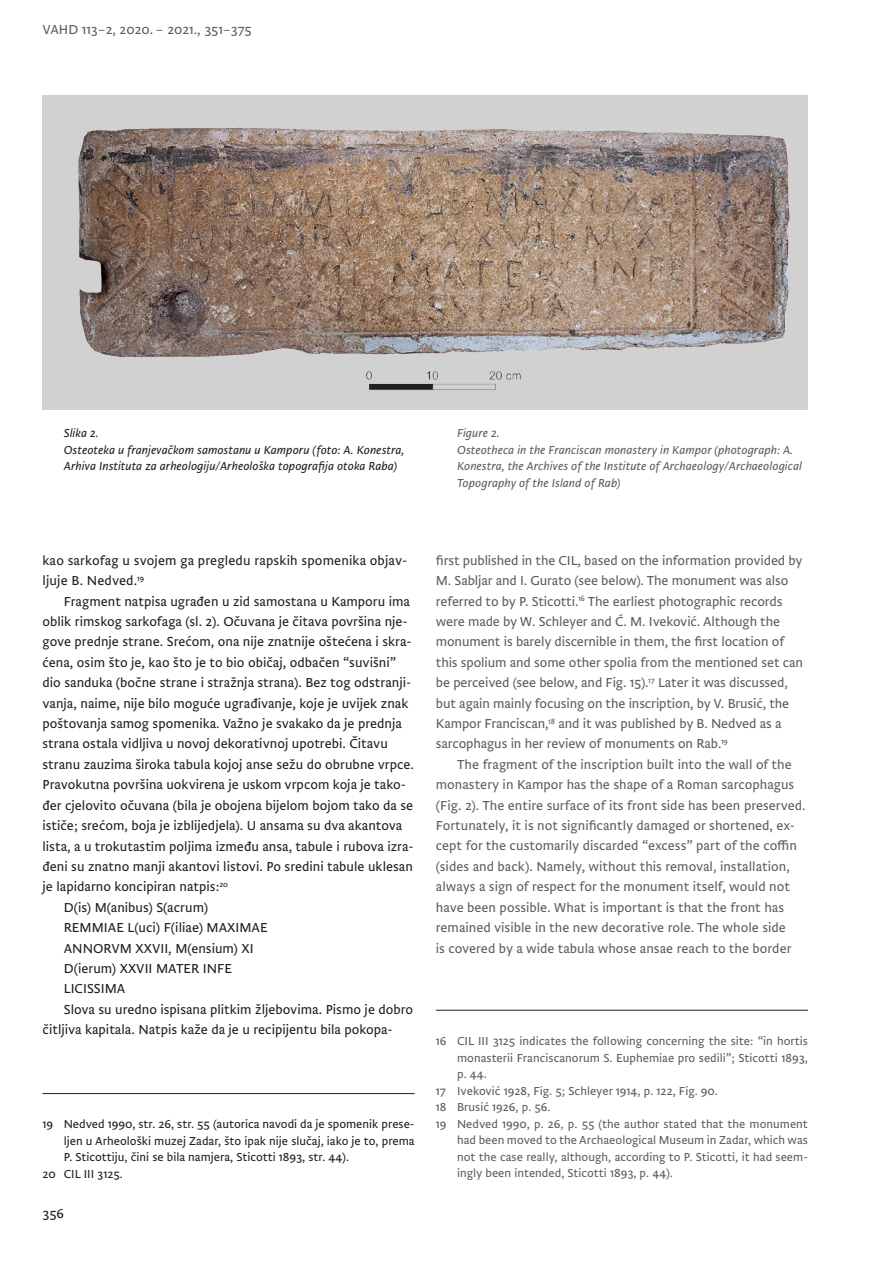
<style>
.page{position:relative;width:893px;height:1263px;background:#fff}
.page>*{position:absolute;margin:0;border:0;box-sizing:border-box;transform-origin:0 0}
.t1{font:300 13.5px/20.4px "Brioni Sans Pro";color:#231f20}
.t2{font:300 13.5px/20.4px "Brioni Sans Pro";letter-spacing:-.01em;color:#5b5e63}
.t3{font:300 12px "Brioni Sans Pro";color:#5b5e63}
.t4{font:300 12px "Brioni Sans Pro";color:#231f20}
.t5{font:italic 300 12px/16.5px "Brioni Sans Pro";color:#5b5e63}
.t6{font:italic 300 12px/16.5px "Brioni Sans Pro";color:#231f20}
</style>
<div class="page">
<hr style="left:43px;top:1093px;width:372px;height:1px;background:#231f20">
<hr style="left:436px;top:1010px;width:372px;height:1px;background:#231f20">
<div style="left:43px;top:95px;width:765px;height:315px;background:#d1d1d2"></div>
<img style="left:78px;top:127px;width:712px;height:263px">
<p class="t2" style="left:43px;top:19px;width:211px">VAHD 113–2, 2020. – 2021., 351–375</p>
<p class="t6" style="left:64px;top:424px;width:342px">Slika 2.<br>Osteoteka u franjevačkom samostanu u Kamporu (foto: A. Konestra,<br>Arhiva Instituta za arheologiju/Arheološka topografija otoka Raba)</p>
<p class="t5" style="left:457px;top:424px;width:346px">Figure 2.<br>Osteotheca in the Franciscan monastery in Kampor (photograph: A.<br>Konestra, the Archives of the Institute of Archaeology/Archaeological Topography of the Island of Rab)</p>
<p class="t1" style="left:43px;top:549px;width:366px">kao sarkofag u svojem ga pregledu rapskih spomenika objav&shy;ljuje B. Nedved.<sup>19</sup></p>
<p class="t1" style="left:64px;top:590px;width:348px">Fragment natpisa ugrađen u zid samostana u Kamporu ima</p>
<p class="t1" style="left:43px;top:610px;width:367px">oblik rimskog sarkofaga (sl. 2). Očuvana je čitava površina nje-</p>
<p class="t1" style="left:43px;top:631px;width:371px">gove prednje strane. Srećom, ona nije znatnije oštećena i skra-</p>
<p class="t1" style="left:43px;top:651px;width:355px">ćena, osim što je, kao što je to bio običaj, odbačen “suvišni”</p>
<p class="t1" style="left:43px;top:672px;width:370px">dio sanduka (bočne strane i stražnja strana). Bez tog odstranji-</p>
<p class="t1" style="left:43px;top:692px;width:367px">vanja, naime, nije bilo moguće ugrađivanje, koje je uvijek znak</p>
<p class="t1" style="left:43px;top:712px;width:361px">poštovanja samog spomenika. Važno je svakako da je prednja</p>
<p class="t1" style="left:43px;top:733px;width:347px">strana ostala vidljiva u novoj dekorativnoj upotrebi. Čitavu</p>
<p class="t1" style="left:43px;top:753px;width:373px">stranu zauzima široka tabula kojoj anse sežu do obrubne vrpce.</p>
<p class="t1" style="left:43px;top:774px;width:365px">Pravokutna površina uokvirena je uskom vrpcom koja je tako-</p>
<p class="t1" style="left:43px;top:794px;width:372px">đer cjelovito očuvana (bila je obojena bijelom bojom tako da se</p>
<p class="t1" style="left:43px;top:814px;width:361px">ističe; srećom, boja je izblijedjela). U ansama su dva akantova</p>
<p class="t1" style="left:43px;top:835px;width:373px">lista, a u trokutastim poljima između ansa, tabule i rubova izra-</p>
<p class="t1" style="left:43px;top:855px;width:372px">đeni su znatno manji akantovi listovi. Po sredini tabule uklesan</p>
<p class="t1" style="left:43px;top:876px;width:187px">je lapidarno koncipiran natpis:<sup>20</sup></p>
<p class="t1" style="left:64px;top:896px;width:146px">D(is) M(anibus) S(acrum)</p>
<p class="t1" style="left:64px;top:917px;width:205px">REMMIAE L(uci) F(iliae) MAXIMAE</p>
<p class="t1" style="left:64px;top:937px;width:191px">ANNORVM XXVII, M(ensium) XI</p>
<p class="t1" style="left:64px;top:957px;width:170px">D(ierum) XXVII MATER INFE</p>
<p class="t1" style="left:64px;top:978px;width:63px">LICISSIMA</p>
<p class="t1" style="left:64px;top:998px;width:351px">Slova su uredno ispisana plitkim žljebovima. Pismo je dobro</p>
<p class="t1" style="left:43px;top:1019px;width:352px">čitljiva kapitala. Natpis kaže da je u recipijentu bila pokopa-</p>
<p class="t4" style="left:43px;top:1116px;width:373px">19 Nedved 1990, str. 26, str. 55 (autorica navodi da je spomenik prese-</p>
<p class="t4" style="left:64px;top:1132px;width:352px">ljen u Arheološki muzej Zadar, što ipak nije slučaj, iako je to, prema</p>
<p class="t4" style="left:64px;top:1149px;width:287px">P. Sticottiju, čini se bila namjera, Sticotti 1893, str. 44).</p>
<p class="t4" style="left:43px;top:1165px;width:82px">20 CIL III 3125.</p>
<p class="t1" style="left:43px;top:1202px;width:23px">356</p>
<p class="t2" style="left:436px;top:549px;width:369px">first published in the CIL, based on the information provided by M. Sabljar and I. Gurato (see below). The monument was also referred to by P. Sticotti.<sup>16</sup> The earliest photographic records were made by W. Schleyer and Ć. M. Iveković. Although the monument is barely discernible in them, the first location of this spolium and some other spolia from the mentioned set can be perceived (see below, and Fig. 15).<sup>17</sup> Later it was discussed, but again mainly focusing on the inscription, by V. Brusić, the Kampor Franciscan,<sup>18</sup> and it was published by B. Nedved as a sarcophagus in her review of monuments on Rab.<sup>19</sup></p>
<p class="t2" style="left:436px;top:753px;width:371px;text-indent:21px">The fragment of the inscription built into the wall of the monastery in Kampor has the shape of a Roman sarcophagus (Fig. 2). The entire surface of its front side has been preserved.<br>Fortunately, it is not significantly damaged or shortened, ex&shy;cept for the customarily discarded “excess” part of the coffin (sides and back). Namely, without this removal, installation, always a sign of respect for the monument itself, would not have been possible. What is important is that the front has remained visible in the new decorative role. The whole side<br>is covered by a wide tabula whose ansae reach to the border</p>
<p class="t3" style="left:436px;top:1032px;width:374px">16 CIL III 3125 indicates the following concerning the site: “in hortis</p>
<p class="t3" style="left:457px;top:1049px;width:352px">monasterii Franciscanorum S. Euphemiae pro sedili”; Sticotti 1893,</p>
<p class="t3" style="left:457px;top:1065px;width:31px">p. 44.</p>
<p class="t3" style="left:436px;top:1082px;width:284px">17 Iveković 1928, Fig. 5; Schleyer 1914, p. 122, Fig. 90.</p>
<p class="t3" style="left:436px;top:1098px;width:116px">18 Brusić 1926, p. 56.</p>
<p class="t3" style="left:436px;top:1115px;width:374px">19 Nedved 1990, p. 26, p. 55 (the author stated that the monument</p>
<p class="t3" style="left:457px;top:1131px;width:352px">had been moved to the Archaeological Museum in Zadar, which was</p>
<p class="t3" style="left:457px;top:1148px;width:351px">not the case really, although, according to P. Sticotti, it had seem-</p>
<p class="t3" style="left:457px;top:1164px;width:217px">ingly been intended, Sticotti 1893, p. 44).</p>
</div>
